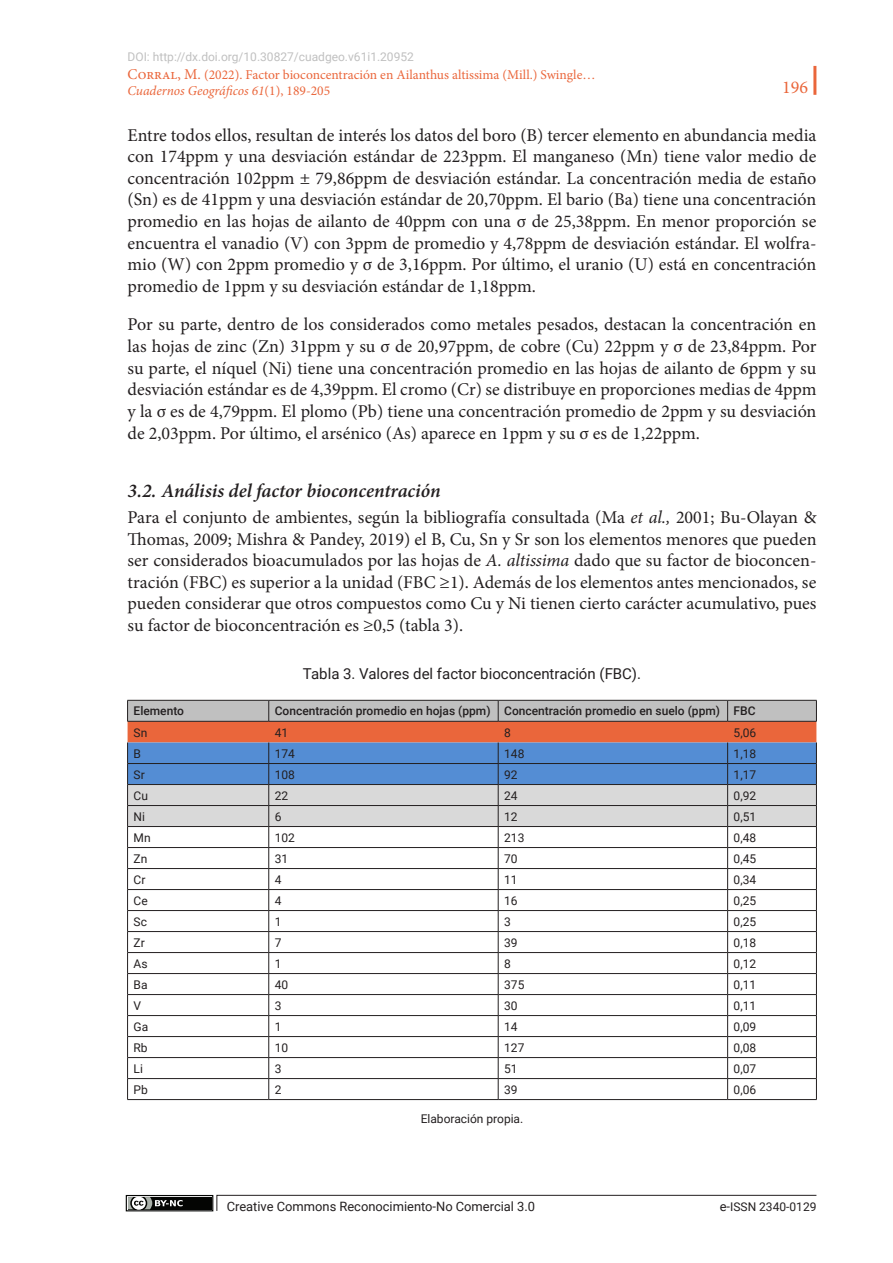
<style>
.page{position:relative;width:893px;height:1263px;background:#fff}
.page>*{position:absolute;margin:0;border:0;box-sizing:border-box;transform-origin:0 0}
.t1{font:italic 600 19.5px "Minion Pro";letter-spacing:-.005em;color:#231f20}
.t2{font:18px/21.6px "Minion Pro";color:#231f20;text-align:justify}
.t3{font:18px "Minion Pro";color:#ea663b}
.sps_tablas_titulo{font:15px "Roboto";color:#231f20}
.t4{font:13.5px/16.2px "Minion Pro";color:#ea663b}
.t5{font:12.9px "Roboto";color:#231f20}
.sps_tablas_texto{font:12px "Roboto";color:#231f20}
.sps_tablas_epig{font:500 12px "Roboto";color:#231f20}
.t6{font:12px "Roboto";color:#c0c0c0}
.sps_tablas_notas{font:12px "Roboto";color:#231f20}
.s1{font-size:15px}
.s2{font-style:italic}
.s3{font-size:12.9px}
</style>
<div class="page">
<hr style="left:813px;top:66px;width:3px;height:29px;background:#ea663b">
<svg style="left:216px;top:1195px;width:601px;height:16px"></svg>
<div style="left:126px;top:1195px;width:87px;height:16px;border:1px solid #040503"></div>
<div style="left:128px;top:1197px;width:83px;height:12px;background:#040503"></div>
<svg style="left:128px;top:1197px;width:55px;height:12px"></svg>
<svg style="left:127px;top:700px;width:690px;height:399px"></svg>
<hr style="left:127px;top:1099px;width:142px;height:1px;background:#231f20">
<hr style="left:269px;top:1099px;width:229px;height:1px;background:#231f20">
<hr style="left:498px;top:1099px;width:230px;height:1px;background:#231f20">
<hr style="left:728px;top:1099px;width:89px;height:1px;background:#231f20">
<p class="t6" style="left:128px;top:48px;width:288px">DOI: http://dx.doi.org/10.30827/cuadgeo.v61i1.20952</p>
<p class="t4" style="left:128px;top:66px;width:469px"><span class="s1">Corral, M.</span> (2022). Factor bioconcentración en Ailanthus altissima (Mill.) Swingle…<br><span class="s2">Cuadernos Geográficos 61</span>(1), 189-205</p>
<p class="t2" style="left:128px;top:124px;width:690px">Entre todos ellos, resultan de interés los datos del boro (B) tercer elemento en abundancia media con 174ppm y una desviación estándar de 223ppm. El manganeso (Mn) tiene valor medio de concentración 102ppm ± 79,86ppm de desviación estándar. La concentración media de estaño (Sn) es de 41ppm y una desviación estándar de 20,70ppm. El bario (Ba) tiene una concentración promedio en las hojas de ailanto de 40ppm con una σ de 25,38ppm. En menor proporción se encuentra el vanadio (V) con 3ppm de promedio y 4,78ppm de desviación estándar. El wolfra&shy;mio (W) con 2ppm promedio y σ de 3,16ppm. Por último, el uranio (U) está en concentración promedio de 1ppm y su desviación estándar de 1,18ppm.</p>
<p class="t2" style="left:128px;top:314px;width:690px">Por su parte, dentro de los considerados como metales pesados, destacan la concentración en las hojas de zinc (Zn) 31ppm y su σ de 20,97ppm, de cobre (Cu) 22ppm y σ de 23,84ppm. Por su parte, el níquel (Ni) tiene una concentración promedio en las hojas de ailanto de 6ppm y su desviación estándar es de 4,39ppm. El cromo (Cr) se distribuye en proporciones medias de 4ppm y la σ es de 4,79ppm. El plomo (Pb) tiene una concentración promedio de 2ppm y su desviación de 2,03ppm. Por último, el arsénico (As) aparece en 1ppm y su σ es de 1,22ppm.</p>
<p class="t3" style="left:782px;top:75px;width:27px">196</p>
<p class="t1" style="left:128px;top:477px;width:315px">3.2. Análisis del factor bioconcentración</p>
<p class="t2" style="left:128px;top:507px;width:690px">Para el conjunto de ambientes, según la bibliografía consultada (Ma <span class="s2">et al.,</span> 2001; Bu-Olayan &amp; Thomas, 2009; Mishra &amp; Pandey, 2019) el B, Cu, Sn y Sr son los elementos menores que pueden ser considerados bioacumulados por las hojas de <span class="s2">A. altissima</span> dado que su factor de bioconcen&shy;tración (FBC) es superior a la unidad (FBC ≥1). Además de los elementos antes mencionados, se pueden considerar que otros compuestos como Cu y Ni tienen cierto carácter acumulativo, pues su factor de bioconcentración es ≥0,5 (tabla 3).</p>
<p class="sps_tablas_titulo" style="left:303px;top:663px;width:340px">Tabla 3. Valores del factor bioconcentración (FBC).</p>
<p class="sps_tablas_epig" style="left:134px;top:703px;width:52px">Elemento</p>
<p class="sps_tablas_epig" style="left:275px;top:703px;width:217px">Concentración promedio en hojas (ppm)</p>
<p class="sps_tablas_epig" style="left:504px;top:703px;width:217px">Concentración promedio en suelo (ppm)</p>
<p class="sps_tablas_epig" style="left:734px;top:703px;width:23px">FBC</p>
<p class="sps_tablas_texto" style="left:134px;top:724px;width:15px">Sn</p>
<p class="sps_tablas_texto" style="left:275px;top:724px;width:15px">41</p>
<p class="sps_tablas_texto" style="left:504px;top:724px;width:8px">8</p>
<p class="sps_tablas_texto" style="left:734px;top:724px;width:24px">5,06</p>
<p class="sps_tablas_texto" style="left:134px;top:745px;width:9px">B</p>
<p class="sps_tablas_texto" style="left:275px;top:745px;width:22px">174</p>
<p class="sps_tablas_texto" style="left:504px;top:745px;width:22px">148</p>
<p class="sps_tablas_texto" style="left:734px;top:745px;width:24px">1,18</p>
<p class="sps_tablas_texto" style="left:134px;top:766px;width:13px">Sr</p>
<p class="sps_tablas_texto" style="left:275px;top:766px;width:22px">108</p>
<p class="sps_tablas_texto" style="left:504px;top:766px;width:15px">92</p>
<p class="sps_tablas_texto" style="left:734px;top:766px;width:24px">1,17</p>
<p class="sps_tablas_texto" style="left:134px;top:787px;width:16px">Cu</p>
<p class="sps_tablas_texto" style="left:275px;top:787px;width:15px">22</p>
<p class="sps_tablas_texto" style="left:504px;top:787px;width:15px">24</p>
<p class="sps_tablas_texto" style="left:734px;top:787px;width:24px">0,92</p>
<p class="sps_tablas_texto" style="left:134px;top:808px;width:13px">Ni</p>
<p class="sps_tablas_texto" style="left:275px;top:808px;width:8px">6</p>
<p class="sps_tablas_texto" style="left:504px;top:808px;width:15px">12</p>
<p class="sps_tablas_texto" style="left:734px;top:808px;width:24px">0,51</p>
<p class="sps_tablas_texto" style="left:134px;top:829px;width:19px">Mn</p>
<p class="sps_tablas_texto" style="left:275px;top:829px;width:22px">102</p>
<p class="sps_tablas_texto" style="left:504px;top:829px;width:22px">213</p>
<p class="sps_tablas_texto" style="left:734px;top:829px;width:24px">0,48</p>
<p class="sps_tablas_texto" style="left:134px;top:850px;width:15px">Zn</p>
<p class="sps_tablas_texto" style="left:275px;top:850px;width:15px">31</p>
<p class="sps_tablas_texto" style="left:504px;top:850px;width:15px">70</p>
<p class="sps_tablas_texto" style="left:734px;top:850px;width:24px">0,45</p>
<p class="sps_tablas_texto" style="left:134px;top:871px;width:13px">Cr</p>
<p class="sps_tablas_texto" style="left:275px;top:871px;width:8px">4</p>
<p class="sps_tablas_texto" style="left:504px;top:871px;width:15px">11</p>
<p class="sps_tablas_texto" style="left:734px;top:871px;width:24px">0,34</p>
<p class="sps_tablas_texto" style="left:134px;top:892px;width:16px">Ce</p>
<p class="sps_tablas_texto" style="left:275px;top:892px;width:8px">4</p>
<p class="sps_tablas_texto" style="left:504px;top:892px;width:15px">16</p>
<p class="sps_tablas_texto" style="left:734px;top:892px;width:24px">0,25</p>
<p class="sps_tablas_texto" style="left:134px;top:913px;width:15px">Sc</p>
<p class="sps_tablas_texto" style="left:275px;top:913px;width:8px">1</p>
<p class="sps_tablas_texto" style="left:504px;top:913px;width:8px">3</p>
<p class="sps_tablas_texto" style="left:734px;top:913px;width:24px">0,25</p>
<p class="sps_tablas_texto" style="left:134px;top:934px;width:13px">Zr</p>
<p class="sps_tablas_texto" style="left:275px;top:934px;width:8px">7</p>
<p class="sps_tablas_texto" style="left:504px;top:934px;width:15px">39</p>
<p class="sps_tablas_texto" style="left:734px;top:934px;width:24px">0,18</p>
<p class="sps_tablas_texto" style="left:134px;top:955px;width:16px">As</p>
<p class="sps_tablas_texto" style="left:275px;top:955px;width:8px">1</p>
<p class="sps_tablas_texto" style="left:504px;top:955px;width:8px">8</p>
<p class="sps_tablas_texto" style="left:734px;top:955px;width:24px">0,12</p>
<p class="sps_tablas_texto" style="left:134px;top:976px;width:16px">Ba</p>
<p class="sps_tablas_texto" style="left:275px;top:976px;width:15px">40</p>
<p class="sps_tablas_texto" style="left:504px;top:976px;width:22px">375</p>
<p class="sps_tablas_texto" style="left:734px;top:976px;width:24px">0,11</p>
<p class="sps_tablas_texto" style="left:134px;top:997px;width:9px">V</p>
<p class="sps_tablas_texto" style="left:275px;top:997px;width:8px">3</p>
<p class="sps_tablas_texto" style="left:504px;top:997px;width:15px">30</p>
<p class="sps_tablas_texto" style="left:734px;top:997px;width:24px">0,11</p>
<p class="sps_tablas_texto" style="left:134px;top:1018px;width:16px">Ga</p>
<p class="sps_tablas_texto" style="left:275px;top:1018px;width:8px">1</p>
<p class="sps_tablas_texto" style="left:504px;top:1018px;width:15px">14</p>
<p class="sps_tablas_texto" style="left:734px;top:1018px;width:24px">0,09</p>
<p class="sps_tablas_texto" style="left:134px;top:1039px;width:16px">Rb</p>
<p class="sps_tablas_texto" style="left:275px;top:1039px;width:15px">10</p>
<p class="sps_tablas_texto" style="left:504px;top:1039px;width:22px">127</p>
<p class="sps_tablas_texto" style="left:734px;top:1039px;width:24px">0,08</p>
<p class="sps_tablas_texto" style="left:134px;top:1060px;width:11px">Li</p>
<p class="sps_tablas_texto" style="left:275px;top:1060px;width:8px">3</p>
<p class="sps_tablas_texto" style="left:504px;top:1060px;width:15px">51</p>
<p class="sps_tablas_texto" style="left:734px;top:1060px;width:24px">0,07</p>
<p class="sps_tablas_texto" style="left:134px;top:1081px;width:16px">Pb</p>
<p class="sps_tablas_texto" style="left:275px;top:1081px;width:8px">2</p>
<p class="sps_tablas_texto" style="left:504px;top:1081px;width:15px">39</p>
<p class="sps_tablas_texto" style="left:734px;top:1081px;width:24px">0,06</p>
<p class="sps_tablas_notas" style="left:421px;top:1110px;width:104px">Elaboración propia.</p>
<p class="t5" style="left:227px;top:1197px;width:310px">Creative Commons Reconocimiento-No Comercial 3.0</p>
<p class="sps_tablas_notas" style="left:720px;top:1198px;width:98px"><span class="s3">e-</span>ISSN 2340-0129</p>
</div>
